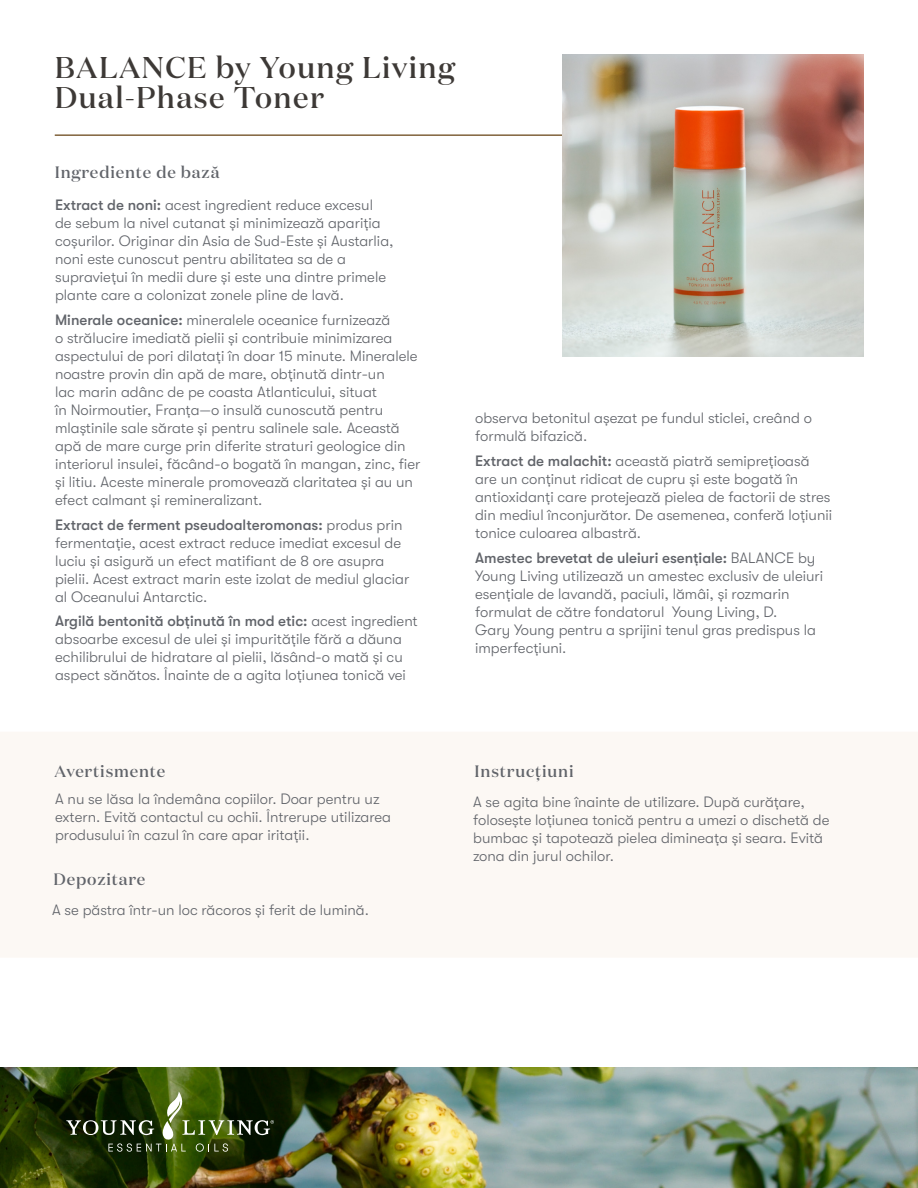
<style>
.page{position:relative;width:918px;height:1188px;background:#fff}
.page>*{position:absolute;margin:0;border:0;box-sizing:border-box;transform-origin:0 0}
.t1{font:500 30px/30px "Domaine Display";letter-spacing:.05em;color:#3d3936}
.t2{font:500 16.5px "Domaine Display";letter-spacing:.05em;color:#61646a}
.t3{font:300 15px/18px "GT Walsheim Pro";color:#61646a}
.s1{font-weight:500}
</style>
<div class="page">
<img style="left:0;top:1067px;width:918px;height:121px">
<svg style="left:66px;top:1092px;width:208px;height:60px"></svg>
<div style="left:0;top:732px;width:918px;height:225px;background:#fcf8f4"></div>
<hr style="left:55px;top:134px;width:544px;height:2px;background:#80623b">
<img style="left:562px;top:55px;width:302px;height:301px">
<h1 class="t1" style="left:55px;top:52px;width:402px">BALANCE by Young Living<br>Dual-Phase Toner</h1>
<p class="t2" style="left:55px;top:161px;width:166px">Ingrediente de bază</p>
<p class="t3" style="left:55px;top:196px;width:340px"><span class="s1">Extract de noni:</span> acest ingredient reduce excesul<br>de sebum la nivel cutanat și minimizează apariția coșurilor. Originar din Asia de Sud-Este și Austarlia, noni este cunoscut pentru abilitatea sa de a supraviețui în medii dure și este una dintre primele plante care a colonizat zonele pline de lavă.</p>
<p class="t3" style="left:55px;top:311px;width:367px"><span class="s1">Minerale oceanice:</span> mineralele oceanice furnizează<br>o strălucire imediată pielii și contribuie minimizarea aspectului de pori dilatați în doar 15 minute. Mineralele noastre provin din apă de mare, obținută dintr-un<br>lac marin adânc de pe coasta Atlanticului, situat<br>în Noirmoutier, Franța—o insulă cunoscută pentru mlaștinile sale sărate și pentru salinele sale. Această apă de mare curge prin diferite straturi geologice din interiorul insulei, făcând-o bogată în mangan, zinc, fier și litiu. Aceste minerale promovează claritatea și au un efect calmant și remineralizant.</p>
<p class="t3" style="left:55px;top:516px;width:356px"><span class="s1">Extract de ferment pseudoalteromonas:</span> produs prin fermentație, acest extract reduce imediat excesul de luciu și asigură un efect matifiant de 8 ore asupra pielii. Acest extract marin este izolat de mediul glaciar al Oceanului Antarctic.</p>
<p class="t3" style="left:55px;top:612px;width:364px"><span class="s1">Argilă bentonită obținută în mod etic:</span> acest ingredient absoarbe excesul de ulei și impuritățile fără a dăuna echilibrului de hidratare al pielii, lăsând-o mată și cu aspect sănătos. Înainte de a agita loțiunea tonică vei</p>
<p class="t3" style="left:475px;top:409px;width:338px">observa betonitul așezat pe fundul sticlei, creând o formulă bifazică.</p>
<p class="t3" style="left:475px;top:452px;width:359px"><span class="s1">Extract de malachit:</span> această piatră semiprețioasă are un conținut ridicat de cupru și este bogată în antioxidanți care protejează pielea de factorii de stres din mediul înconjurător. De asemenea, conferă loțiunii tonice culoarea albastră.</p>
<p class="t3" style="left:475px;top:549px;width:350px"><span class="s1">Amestec brevetat de uleiuri esențiale:</span> BALANCE by Young Living utilizează un amestec exclusiv de uleiuri esențiale de lavandă, paciuli, lămâi, și rozmarin formulat de către fondatorul Young Living, D.<br>Gary Young pentru a sprijini tenul gras predispus la imperfecțiuni.</p>
<p class="t2" style="left:55px;top:761px;width:112px">Avertismente</p>
<p class="t2" style="left:475px;top:761px;width:100px">Instrucțiuni</p>
<p class="t3" style="left:55px;top:790px;width:337px">A nu se lăsa la îndemâna copiilor. Doar pentru uz extern. Evită contactul cu ochii. Întrerupe utilizarea produsului în cazul în care apar iritații.</p>
<p class="t3" style="left:473px;top:793px;width:358px">A se agita bine înainte de utilizare. După curățare, folosește loțiunea tonică pentru a umezi o dischetă de bumbac și tapotează pielea dimineața și seara. Evită zona din jurul ochilor.</p>
<p class="t2" style="left:54px;top:869px;width:93px">Depozitare</p>
<p class="t3" style="left:52px;top:901px;width:319px">A se păstra într-un loc răcoros și ferit de lumină.</p>
</div>
